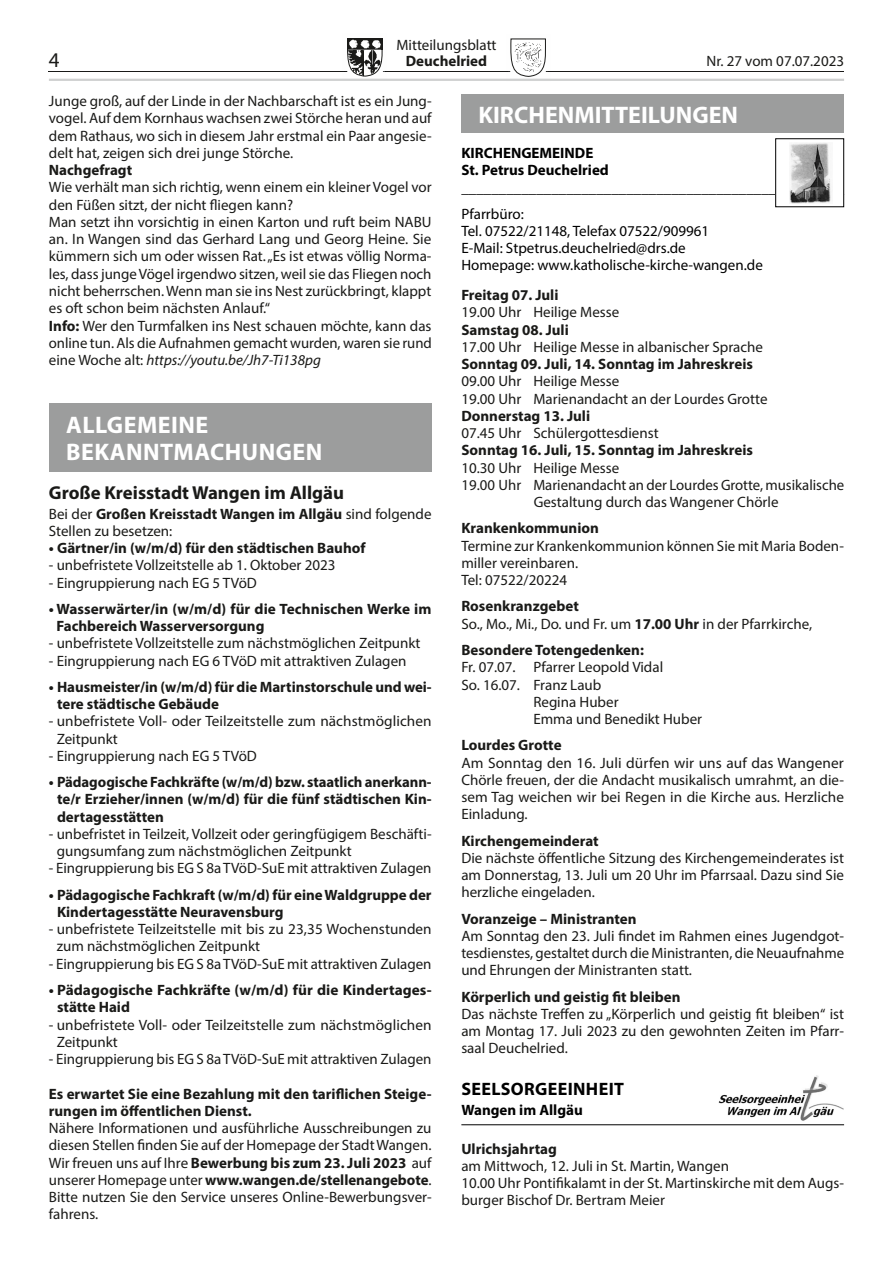
<style>
.page{position:relative;width:893px;height:1263px;background:#fff}
.page>*{position:absolute;margin:0;border:0;box-sizing:border-box;transform-origin:0 0}
.t1{font:700 24px/27px "Myriad Pro";letter-spacing:.02em;color:#fff}
.t2{font:700 24px "Myriad Pro";color:#fff}
.t3{font:21px "Myriad Pro";color:#1a1a18}
.t4{font:700 18.75px "Myriad Pro";color:#1a1a18}
.t5{font:700 18px "Myriad Pro";letter-spacing:.02em;color:#000}
.t6{font:15px/17.2px "Myriad Pro";color:#1a1a18}
.t7{font:700 15px/17.2px "Myriad Pro";color:#1a1a18}
.t8{font:15px/17.2px "Myriad Pro";color:#000}
.t9{font:700 15px/17.2px "Myriad Pro";color:#000}
.s1{font-weight:700}
.s2{font-style:italic}
</style>
<div class="page">
<hr style="left:49px;top:71px;width:795px;height:1px;background:#1a1a18">
<svg style="left:347px;top:38px;width:36px;height:39px"></svg>
<svg style="left:510px;top:38px;width:36px;height:39px"></svg>
<img style="left:513px;top:40px;width:30px;height:33px">
<hr style="left:49px;top:79px;width:795px;height:2px;background:#cfd0d0">
<div style="left:49px;top:403px;width:383px;height:68px;background:#9c9d9d"></div>
<div style="left:461px;top:95px;width:383px;height:38px;background:#9c9d9d"></div>
<img style="left:790px;top:143px;width:41px;height:61px">
<div style="left:775px;top:138px;width:69px;height:69px;border:1px solid #000"></div>
<hr style="left:461px;top:1124px;width:383px;height:1px;background:#000">
<img style="left:718px;top:1075px;width:126px;height:46px">
<p class="t6" style="left:396px;top:36px;width:102px">Mitteilungsblatt</p>
<h2 class="t3" style="left:49px;top:47px;width:12px">4</h2>
<p class="t7" style="left:406px;top:52px;width:83px">Deuchelried</p>
<p class="t6" style="left:706px;top:52px;width:139px">Nr. 27 vom 07.07.2023</p>
<p class="t6" style="left:49px;top:92px;width:384px;text-align:justify">Junge groß, auf der Linde in der Nachbarschaft ist es ein Jung&shy;vogel. Auf dem Kornhaus wachsen zwei Störche heran und auf dem Rathaus, wo sich in diesem Jahr erstmal ein Paar angesie&shy;delt hat, zeigen sich drei junge Störche.</p>
<p class="t7" style="left:49px;top:161px;width:85px">Nachgefragt</p>
<p class="t6" style="left:49px;top:179px;width:384px">Wie verhält man sich richtig, wenn einem ein kleiner Vogel vor den Füßen sitzt, der nicht fliegen kann?<br>Man setzt ihn vorsichtig in einen Karton und ruft beim NABU an. In Wangen sind das Gerhard Lang und Georg Heine. Sie kümmern sich um oder wissen Rat. „Es ist etwas völlig Norma&shy;les, dass junge Vögel irgendwo sitzen, weil sie das Fliegen noch nicht beherrschen. Wenn man sie ins Nest zurückbringt, klappt es oft schon beim nächsten Anlauf.“<br><span class="s1">Info:</span> Wer den Turmfalken ins Nest schauen möchte, kann das online tun. Als die Aufnahmen gemacht wurden, waren sie rund eine Woche alt: <span class="s2">https://youtu.be/Jh7-Ti138pg</span></p>
<h1 class="t2" style="left:478px;top:99px;width:261px">KIRCHENMITTEILUNGEN</h1>
<p class="t9" style="left:461px;top:144px;width:384px">KIRCHENGEMEINDE<br>St. Petrus Deuchelried ___________________________________________________</p>
<p class="t8" style="left:461px;top:205px;width:303px">Pfarrbüro:<br>Tel. 07522/21148, Telefax 07522/909961<br>E-Mail: Stpetrus.deuchelried@drs.de<br>Homepage: www.katholische-kirche-wangen.de</p>
<p class="t7" style="left:461px;top:286px;width:99px">Freitag 07. Juli</p>
<p class="t6" style="left:461px;top:304px;width:159px">19.00 Uhr Heilige Messe</p>
<p class="t7" style="left:461px;top:321px;width:109px">Samstag 08. Juli</p>
<p class="t6" style="left:461px;top:338px;width:303px">17.00 Uhr Heilige Messe in albanischer Sprache</p>
<p class="t7" style="left:461px;top:355px;width:293px">Sonntag 09. Juli, 14. Sonntag im Jahreskreis</p>
<p class="t6" style="left:461px;top:373px;width:308px">09.00 Uhr Heilige Messe<br>19.00 Uhr Marienandacht an der Lourdes Grotte</p>
<p class="t7" style="left:461px;top:407px;width:130px">Donnerstag 13. Juli</p>
<p class="t6" style="left:461px;top:424px;width:199px">07.45 Uhr Schülergottesdienst</p>
<p class="t7" style="left:461px;top:441px;width:293px">Sonntag 16. Juli, 15. Sonntag im Jahreskreis</p>
<p class="t6" style="left:461px;top:459px;width:159px">10.30 Uhr Heilige Messe</p>
<p class="t6" style="left:461px;top:476px;width:384px">19.00 Uhr Marienandacht an der Lourdes Grotte, musikalische</p>
<p class="t6" style="left:534px;top:493px;width:246px">Gestaltung durch das Wangener Chörle</p>
<p class="t7" style="left:461px;top:519px;width:139px">Krankenkommunion</p>
<p class="t6" style="left:461px;top:537px;width:384px">Termine zur Krankenkommunion können Sie mit Maria Boden&shy;miller vereinbaren.<br>Tel: 07522/20224</p>
<p class="t6" style="left:461px;top:598px;width:352px"><span class="s1">Rosenkranzgebet<br></span>So., Mo., Mi., Do. und Fr. um <span class="s1">17.00 Uhr</span> in der Pfarrkirche,</p>
<p class="t7" style="left:461px;top:641px;width:184px">Besondere Totengedenken:</p>
<p class="t6" style="left:461px;top:658px;width:203px">Fr. 07.07. Pfarrer Leopold Vidal</p>
<p class="t6" style="left:461px;top:676px;width:142px">So. 16.07. Franz Laub</p>
<p class="t6" style="left:533px;top:693px;width:87px">Regina Huber</p>
<p class="t6" style="left:533px;top:710px;width:170px">Emma und Benedikt Huber</p>
<p class="t7" style="left:461px;top:736px;width:102px">Lourdes Grotte</p>
<p class="t6" style="left:461px;top:754px;width:384px;text-align:justify">Am Sonntag den 16. Juli dürfen wir uns auf das Wangener Chörle freuen, der die Andacht musikalisch umrahmt, an die&shy;sem Tag weichen wir bei Regen in die Kirche aus. Herzliche Einladung.</p>
<p class="t7" style="left:461px;top:831px;width:139px">Kirchengemeinderat</p>
<p class="t6" style="left:461px;top:849px;width:384px;text-align:justify">Die nächste öffentliche Sitzung des Kirchengemeinderates ist am Donnerstag, 13. Juli um 20 Uhr im Pfarrsaal. Dazu sind Sie herzliche eingeladen.</p>
<p class="t7" style="left:461px;top:909px;width:177px">Voranzeige – Ministranten</p>
<p class="t6" style="left:461px;top:927px;width:384px;text-align:justify">Am Sonntag den 23. Juli findet im Rahmen eines Jugendgot&shy;tesdienstes, gestaltet durch die Ministranten, die Neuaufnahme und Ehrungen der Ministranten statt.</p>
<p class="t7" style="left:461px;top:987px;width:221px">Körperlich und geistig fit bleiben</p>
<p class="t6" style="left:461px;top:1005px;width:384px;text-align:justify">Das nächste Treffen zu „Körperlich und geistig fit bleiben“ ist am Montag 17. Juli 2023 zu den gewohnten Zeiten im Pfarr&shy;saal Deuchelried.</p>
<p class="t5" style="left:461px;top:1077px;width:164px">SEELSORGEEINHEIT</p>
<p class="t9" style="left:461px;top:1100px;width:123px">Wangen im Allgäu</p>
<p class="t7" style="left:461px;top:1139px;width:97px">Ulrichsjahrtag</p>
<p class="t6" style="left:461px;top:1157px;width:384px">am Mittwoch, 12. Juli in St. Martin, Wangen<br>10.00 Uhr Pontifikalamt in der St. Martinskirche mit dem Augs&shy;burger Bischof Dr. Bertram Meier</p>
<h1 class="t1" style="left:66px;top:410px;width:258px">ALLGEMEINE<br>BEKANNTMACHUNGEN</h1>
<p class="t4" style="left:49px;top:481px;width:297px">Große Kreisstadt Wangen im Allgäu</p>
<p class="t6" style="left:49px;top:505px;width:384px">Bei der <span class="s1">Großen Kreisstadt Wangen im Allgäu</span> sind folgende<br>Stellen zu besetzen:</p>
<p class="t7" style="left:49px;top:539px;width:318px">• Gärtner/in (w/m/d) für den städtischen Bauhof</p>
<p class="t6" style="left:49px;top:556px;width:288px">- unbefristete Vollzeitstelle ab 1. Oktober 2023</p>
<p class="t6" style="left:49px;top:574px;width:210px">- Eingruppierung nach EG 5 TVöD</p>
<p class="t7" style="left:56px;top:600px;width:377px;text-indent:-8px">• Wasserwärter/in (w/m/d) für die Technischen Werke im<br>Fachbereich Wasserversorgung</p>
<p class="t6" style="left:49px;top:634px;width:373px">- unbefristete Vollzeitstelle zum nächstmöglichen Zeitpunkt</p>
<p class="t6" style="left:49px;top:652px;width:359px">- Eingruppierung nach EG 6 TVöD mit attraktiven Zulagen</p>
<p class="t7" style="left:57px;top:678px;width:376px;text-indent:-8px">• Hausmeister/in (w/m/d) für die Martinstorschule und wei&shy;tere städtische Gebäude</p>
<p class="t6" style="left:57px;top:712px;width:376px;text-indent:-8px">- unbefristete Voll- oder Teilzeitstelle zum nächstmöglichen<br>Zeitpunkt</p>
<p class="t6" style="left:49px;top:747px;width:210px">- Eingruppierung nach EG 5 TVöD</p>
<p class="t7" style="left:57px;top:773px;width:376px;text-align:justify;text-indent:-8px">• Pädagogische Fachkräfte (w/m/d) bzw. staatlich anerkann&shy;te/r Erzieher/innen (w/m/d) für die fünf städtischen Kin&shy;dertagesstätten</p>
<p class="t6" style="left:57px;top:825px;width:376px;text-indent:-8px">- unbefristet in Teilzeit, Vollzeit oder geringfügigem Beschäfti&shy;gungsumfang zum nächstmöglichen Zeitpunkt</p>
<p class="t6" style="left:49px;top:859px;width:384px">- Eingruppierung bis EG S 8a TVöD-SuE mit attraktiven Zulagen</p>
<p class="t7" style="left:57px;top:885px;width:376px;text-indent:-8px">• Pädagogische Fachkraft (w/m/d) für eine Waldgruppe der<br>Kindertagesstätte Neuravensburg</p>
<p class="t6" style="left:57px;top:920px;width:377px;text-indent:-8px">- unbefristete Teilzeitstelle mit bis zu 23,35 Wochenstunden zum nächstmöglichen Zeitpunkt</p>
<p class="t6" style="left:49px;top:955px;width:384px">- Eingruppierung bis EG S 8a TVöD-SuE mit attraktiven Zulagen</p>
<p class="t7" style="left:57px;top:981px;width:376px;text-indent:-8px">• Pädagogische Fachkräfte (w/m/d) für die Kindertages&shy;stätte Haid</p>
<p class="t6" style="left:57px;top:1015px;width:376px;text-indent:-8px">- unbefristete Voll- oder Teilzeitstelle zum nächstmöglichen<br>Zeitpunkt</p>
<p class="t6" style="left:49px;top:1050px;width:384px">- Eingruppierung bis EG S 8a TVöD-SuE mit attraktiven Zulagen</p>
<p class="t7" style="left:49px;top:1084px;width:384px">Es erwartet Sie eine Bezahlung mit den tariflichen Steige&shy;rungen im öffentlichen Dienst.</p>
<p class="t6" style="left:49px;top:1119px;width:384px;text-align:justify">Nähere Informationen und ausführliche Ausschreibungen zu diesen Stellen finden Sie auf der Homepage der Stadt Wangen.<br>Wir freuen uns auf Ihre <span class="s1">Bewerbung bis zum 23. Juli 2023</span> auf unserer Homepage unter <span class="s1">www.wangen.de/stellenangebote</span>.<br>Bitte nutzen Sie den Service unseres Online-Bewerbungsver&shy;fahrens.</p>
</div>
